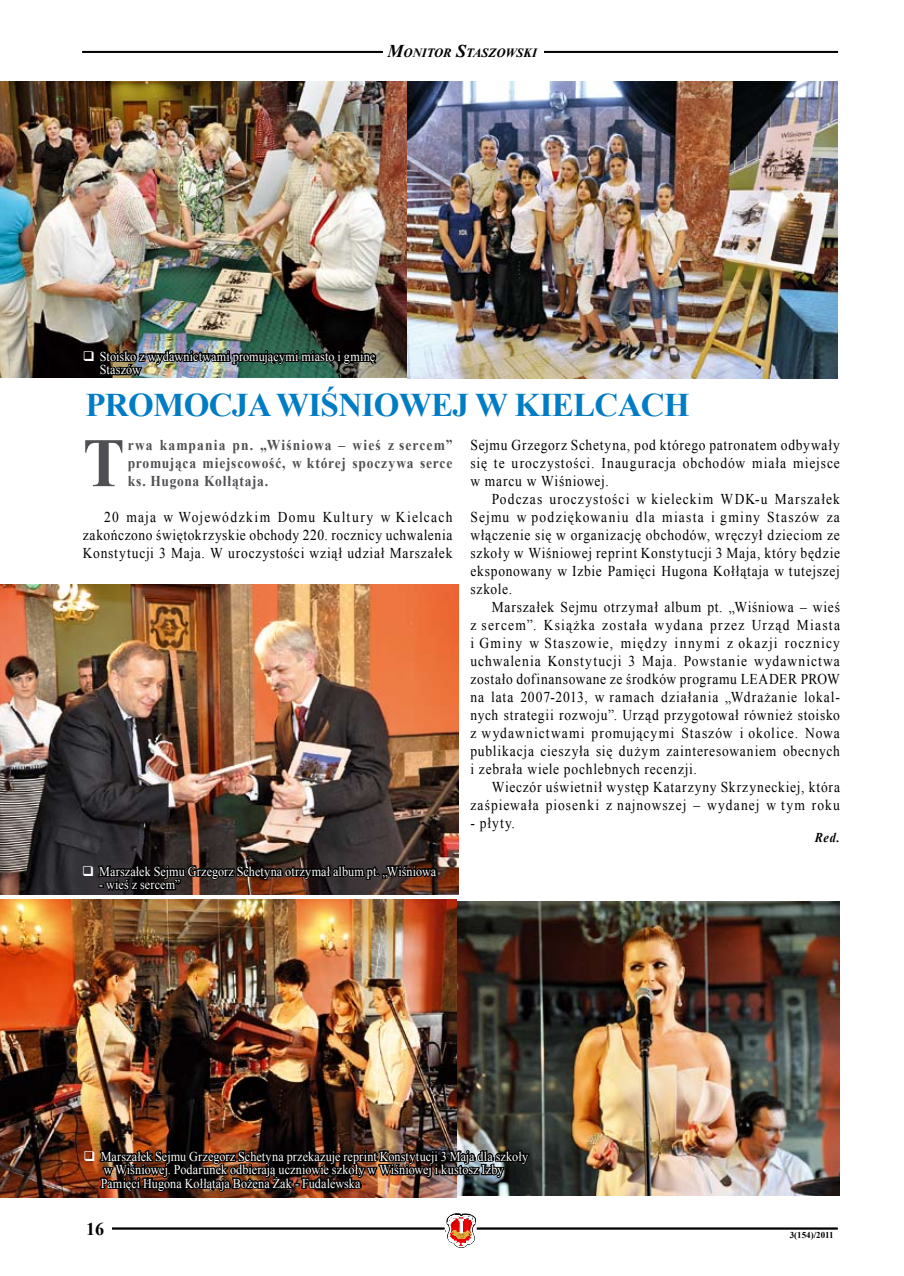
<style>
.page{position:relative;width:904px;height:1276px;background:#fff}
.page>*{position:absolute;margin:0;border:0;box-sizing:border-box;transform-origin:0 0}
.t1{font:700 69.3px "Times New Roman";color:#504f53;scale:.9 1}
.t2{font:700 33px "Times New Roman";letter-spacing:-.02em;color:#007cc5}
.t3{font:700 18px "Times New Roman";color:#000}
.t4{font:15px/18px "Times New Roman";letter-spacing:.06em;color:#000;text-align:justify;scale:.9 1}
.t5{font:700 15px/18px "Times New Roman";letter-spacing:.06em;color:#504f53;text-align:justify;scale:.9 1}
.t6{font:13.5px/13.5px "Times New Roman";letter-spacing:.005em;color:#fefefe;scale:.9 1}
.t7{font:italic 700 13.5px "Times New Roman";color:#000;scale:.9 1}
.t8{font:italic 700 12.6px "Times New Roman";color:#000}
.t9{font:700 9px "Times New Roman";color:#000}
.s1{font-size:18px}
</style>
<div class="page">
<svg style="left:447px;top:1213px;width:29px;height:34px"></svg>
<hr style="left:477px;top:1227px;width:360px;height:1px;background:#000">
<hr style="left:477px;top:1228px;width:360px;height:1px;background:#000">
<hr style="left:112px;top:1227px;width:332px;height:1px;background:#000">
<hr style="left:112px;top:1228px;width:332px;height:1px;background:#000">
<hr style="left:82px;top:51px;width:756px;height:1px;background:#000">
<hr style="left:82px;top:52px;width:756px;height:1px;background:#000">
<div style="left:383px;top:41px;width:161px;height:21px;background:#fff"></div>
<img style="left:456px;top:901px;width:383px;height:294px">
<img style="left:0;top:82px;width:407px;height:295px">
<img style="left:0;top:900px;width:456px;height:297px">
<img style="left:0;top:584px;width:458px;height:310px">
<img style="left:407px;top:82px;width:430px;height:297px">
<img style="left:99px;top:1141px;width:432px;height:52px">
<svg style="left:97px;top:856px;width:341px;height:38px;background:#32221c"></svg>
<img style="left:98px;top:342px;width:280px;height:36px">
<p class="t8" style="left:387px;top:44px;width:151px"><span class="s1">M</span>ONITOR <span class="s1">S</span>TASZOWSKI</p>
<p class="t6" style="left:100px;top:349px;width:307px;text-indent:-17px">❑ Stoisko z wydawnictwami promującymi miasto i gminę<br>Staszów</p>
<h2 class="t2" style="left:85px;top:382px;width:598px">Promocja Wiśniowej w Kielcach</h2>
<h1 class="t1" style="left:83px;top:415px;width:43px">T</h1>
<p class="t5" style="left:128px;top:436px;width:362px">rwa kampania pn. „Wiśniowa – wieś z sercem” promująca miejscowość, w której spoczywa serce ks. Hugona Kołłątaja.</p>
<p class="t4" style="left:83px;top:508px;width:412px;text-indent:21px">20 maja w Wojewódzkim Domu Kultury w Kielcach zakończono świętokrzyskie obchody 220. rocznicy uchwalenia Konstytucji 3 Maja. W uroczystości wziął udział Marszałek</p>
<p class="t6" style="left:82px;top:864px;width:395px">❑ Marszałek Sejmu Grzegorz Schetyna otrzymał album pt. „Wiśniowa</p>
<p class="t6" style="left:99px;top:877px;width:92px">- wieś z sercem”</p>
<p class="t4" style="left:470px;top:436px;width:412px">Sejmu Grzegorz Schetyna, pod którego patronatem odbywały się te uroczystości. Inauguracja obchodów miała miejsce w marcu w Wiśniowej.</p>
<p class="t4" style="left:470px;top:490px;width:412px;text-indent:21px">Podczas uroczystości w kieleckim WDK-u Marszałek Sejmu w podziękowaniu dla miasta i gminy Staszów za włączenie się w organizację obchodów, wręczył dzieciom ze szkoły w Wiśniowej reprint Konstytucji 3 Maja, który będzie eksponowany w Izbie Pamięci Hugona Kołłątaja w tutejszej szkole.</p>
<p class="t4" style="left:470px;top:598px;width:412px;text-indent:21px">Marszałek Sejmu otrzymał album pt. „Wiśniowa – wieś z sercem”. Książka została wydana przez Urząd Miasta i Gminy w Staszowie, między innymi z okazji rocznicy uchwalenia Konstytucji 3 Maja. Powstanie wydawnictwa zostało dofinansowane ze środków programu LEADER PROW na lata 2007-2013, w ramach działania „Wdrażanie lokal&shy;nych strategii rozwoju”. Urząd przygotował również stoisko z wydawnictwami promującymi Staszów i okolice. Nowa publikacja cieszyła się dużym zainteresowaniem obecnych i zebrała wiele pochlebnych recenzji.</p>
<p class="t4" style="left:470px;top:778px;width:412px;text-align:right">Wieczór uświetnił występ Katarzyny Skrzyneckiej, która zaśpiewała piosenki z najnowszej – wydanej w tym roku</p>
<p class="t4" style="left:470px;top:814px;width:51px">- płyty.</p>
<p class="t7" style="left:814px;top:828px;width:29px">RED.</p>
<p class="t6" style="left:101px;top:1149px;width:476px;text-indent:-17px">❑ Marszałek Sejmu Grzegorz Schetyna przekazuje reprint Konstytucji 3 Maja dla szkoły w Wiśniowej. Podarunek odbierają uczniowie szkoły w Wiśniowej i kustosz Izby<br>Pamięci Hugona Kołłątaja Bożena Żak - Fudalewska</p>
<p class="t3" style="left:86px;top:1216px;width:19px">16</p>
<p class="t9" style="left:789px;top:1229px;width:46px">3(154)/2011</p>
</div>
